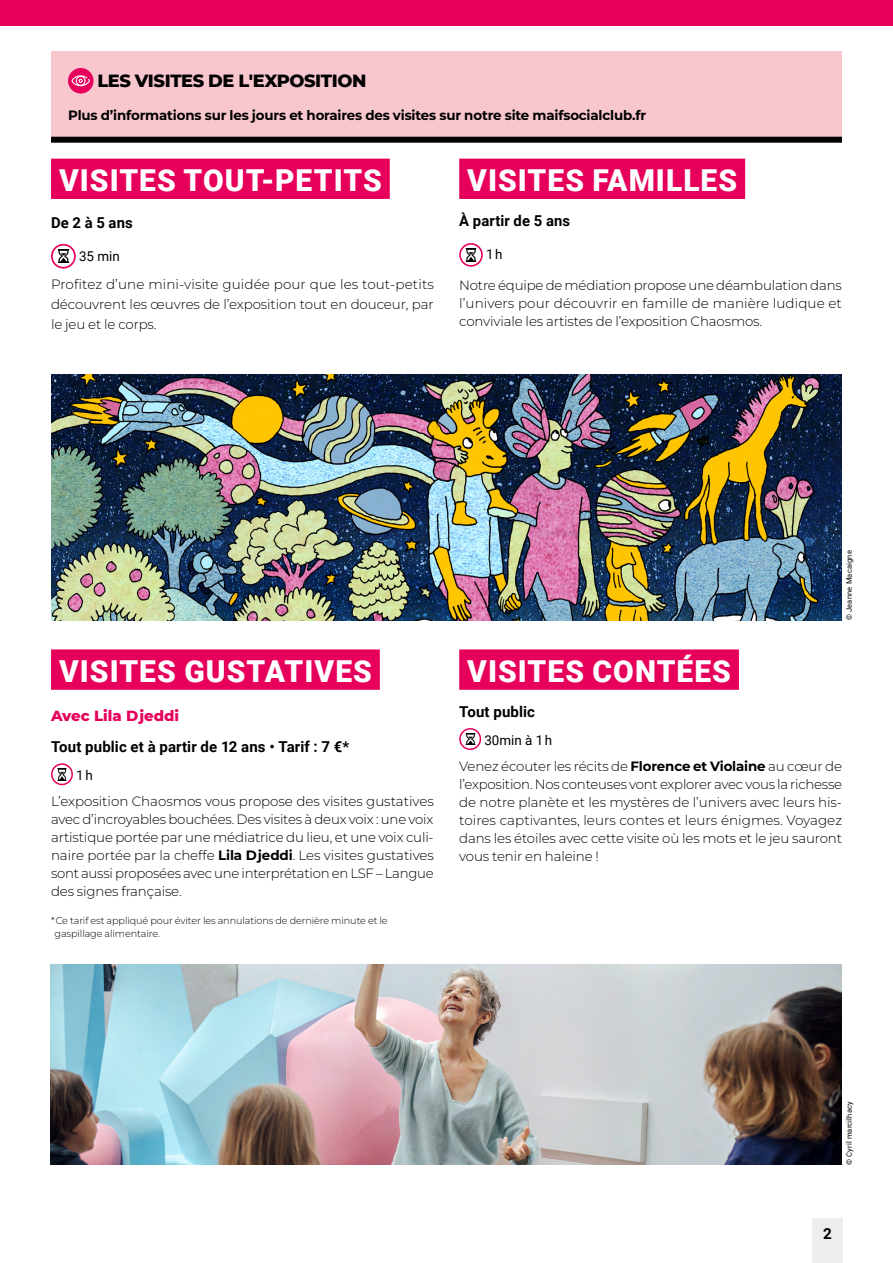
<style>
.page{position:relative;width:893px;height:1263px;background:#fff}
.page>*{position:absolute;margin:0;border:0;box-sizing:border-box;transform-origin:0 0}
.t1{font:900 30.3px "Roboto";letter-spacing:.035em;color:#fff}
.t2{font:800 18px "Montserrat";letter-spacing:-.02em;color:#000}
.t3{font:700 15.15px "Roboto";color:#000}
.t4{font:700 15px "Roboto";letter-spacing:.01em;color:#000}
.t5{font:800 15px "Montserrat";color:#e6005b}
.t6{font:300 13.5px/18px "Montserrat";letter-spacing:-.01em;color:#000;text-align:justify}
.t7{font:700 13.5px "Montserrat";letter-spacing:-.01em;color:#000}
.t8{font:13.5px "Roboto";color:#000}
.t9{font:300 9.75px/12.8px "Montserrat";letter-spacing:-.01em;color:#000}
.t10{font:7.5px "Roboto";letter-spacing:.025em;color:#000}
.s1{font-weight:700}
</style>
<div class="page">
<div style="left:812px;top:1218px;width:31px;height:45px;background:#ededed"></div>
<div style="left:0;top:0;width:893px;height:26px;background:#e6005b"></div>
<div style="left:51px;top:51px;width:791px;height:86px;background:#f8c7cd"></div>
<div style="left:68px;top:68px;width:26px;height:26px;background:#e6005b;border-radius:50%"></div>
<svg style="left:71px;top:75px;width:19px;height:12px"></svg>
<div style="left:51px;top:137px;width:791px;height:6px;background:#000"></div>
<div style="left:51px;top:159px;width:339px;height:40px;background:#e6005b"></div>
<svg style="left:52px;top:245px;width:23px;height:23px"></svg>
<img style="left:57px;top:249px;width:13px;height:14px">
<div style="left:51px;top:244px;width:25px;height:25px;border:2px solid #e6005b;border-radius:50%"></div>
<div style="left:459px;top:159px;width:286px;height:40px;background:#e6005b"></div>
<svg style="left:460px;top:244px;width:22px;height:22px"></svg>
<svg style="left:465px;top:248px;width:12px;height:13px"></svg>
<div style="left:459px;top:243px;width:24px;height:24px;border:2px solid #e6005b;border-radius:50%"></div>
<div style="left:459px;top:649px;width:280px;height:41px;background:#e6005b"></div>
<svg style="left:460px;top:729px;width:20px;height:20px"></svg>
<svg style="left:464px;top:733px;width:12px;height:12px"></svg>
<div style="left:459px;top:728px;width:22px;height:22px;border:2px solid #e6005b;border-radius:50%"></div>
<div style="left:51px;top:649px;width:329px;height:41px;background:#e6005b"></div>
<svg style="left:52px;top:764px;width:20px;height:20px"></svg>
<svg style="left:56px;top:768px;width:12px;height:12px"></svg>
<div style="left:51px;top:763px;width:22px;height:22px;border:2px solid #e6005b;border-radius:50%"></div>
<img style="left:50px;top:965px;width:792px;height:200px">
<img style="left:51px;top:375px;width:791px;height:245px">
<h2 class="t2" style="left:97px;top:68px;width:271px">LES VISITES DE L'EXPOSITION</h2>
<p class="t7" style="left:68px;top:106px;width:580px">Plus d’informations sur les jours et horaires des visites sur notre site maifsocialclub.fr</p>
<h1 class="t1" style="left:59px;top:159px;width:324px">VISITES TOUT-PETITS</h1>
<p class="t4" style="left:51px;top:212px;width:83px">De 2 à 5 ans</p>
<p class="t8" style="left:79px;top:246px;width:42px">35 min</p>
<p class="t6" style="left:51px;top:274px;width:384px;line-height:20.1px">Profitez d’une mini-visite guidée pour que les tout-petits découvrent les œuvres de l’exposition tout en douceur, par le jeu et le corps.</p>
<h1 class="t1" style="left:467px;top:159px;width:271px">VISITES FAMILLES</h1>
<p class="t4" style="left:459px;top:210px;width:113px">À partir de 5 ans</p>
<p class="t8" style="left:486px;top:245px;width:18px">1 h</p>
<p class="t6" style="left:459px;top:276px;width:384px">Notre équipe de médiation propose une déambulation dans l’univers pour découvrir en famille de manière ludique et conviviale les artistes de l’exposition Chaosmos.</p>
<h1 class="t1" style="left:59px;top:650px;width:314px">VISITES GUSTATIVES</h1>
<p class="t5" style="left:51px;top:705px;width:130px">Avec Lila Djeddi</p>
<p class="t4" style="left:51px;top:736px;width:300px">Tout public et à partir de 12 ans • Tarif : 7 €*</p>
<p class="t8" style="left:76px;top:766px;width:18px">1 h</p>
<p class="t6" style="left:51px;top:792px;width:384px">L’exposition Chaosmos vous propose des visites gustatives avec d’incroyables bouchées. Des visites à deux voix : une voix artistique portée par une médiatrice du lieu, et une voix culi&shy;naire portée par la cheffe <span class="s1">Lila Djeddi</span>. Les visites gustatives sont aussi proposées avec une interprétation en LSF – Langue des signes française.</p>
<p class="t9" style="left:55px;top:914px;width:335px;text-indent:-4px">* Ce tarif est appliqué pour éviter les annulations de dernière minute et le gaspillage alimentaire.</p>
<p class="t10" style="left:844px;top:620px;width:71px;rotate:-90deg">© Jeanne Macaigne</p>
<h1 class="t1" style="left:467px;top:650px;width:265px">VISITES CONTÉES</h1>
<p class="t4" style="left:459px;top:701px;width:77px">Tout public</p>
<p class="t8" style="left:484px;top:730px;width:69px">30min à 1 h</p>
<p class="t6" style="left:459px;top:757px;width:384px">Venez écouter les récits de <span class="s1">Florence et Violaine</span> au cœur de l’exposition. Nos conteuses vont explorer avec vous la richesse de notre planète et les mystères de l’univers avec leurs his&shy;toires captivantes, leurs contes et leurs énigmes. Voyagez dans les étoiles avec cette visite où les mots et le jeu sauront vous tenir en haleine !</p>
<p class="t10" style="left:844px;top:1165px;width:65px;rotate:-90deg">© Cyril marcilhacy</p>
<p class="t3" style="left:823px;top:1223px;width:10px">2</p>
</div>
